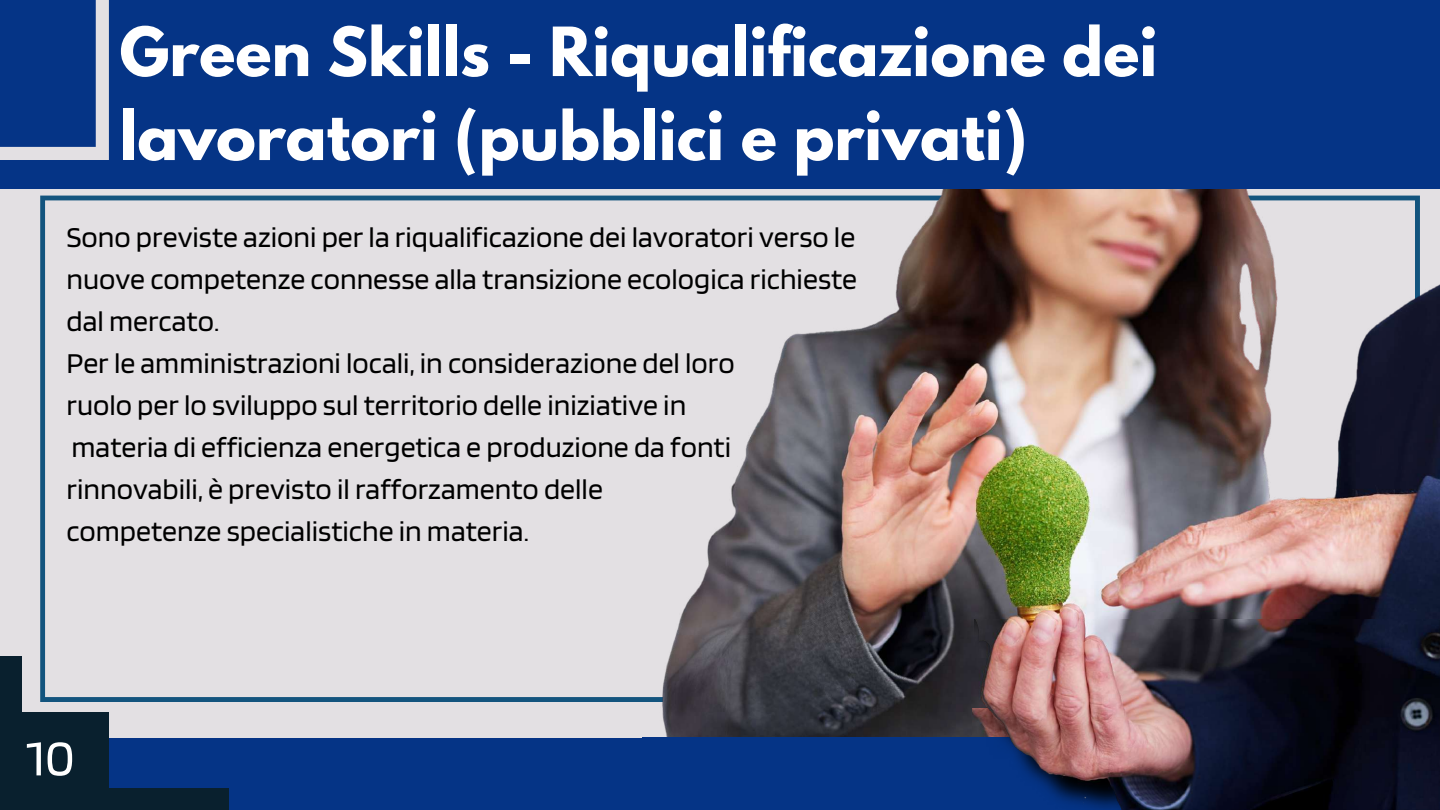
<style>
.page{position:relative;width:1440px;height:810px;background:#053486}
.page>*{position:absolute;margin:0;border:0;box-sizing:border-box;transform-origin:0 0}
.t1{font:700 60px/84px "League Spartan";color:#fff}
.t2{font:52px "Blinker";color:#fff}
.t3{font:30px/42px "Blinker";color:#000}
</style>
<div class="page">
<div style="left:0;top:189px;width:1440px;height:549px;background:#e3e0e3"></div>
<svg style="left:40px;top:196px;width:586px;height:506px"></svg>
<svg style="left:0;top:0;width:109px;height:160px"></svg>
<div style="left:0;top:712px;width:109px;height:98px;background:#09202e"></div>
<div style="left:107px;top:788px;width:122px;height:22px;background:#09202e"></div>
<div style="left:0;top:657px;width:22px;height:72px;background:#09202e"></div>
<img style="left:626px;top:189px;width:814px;height:549px">
<img style="left:975px;top:619px;width:465px;height:191px">
<h1 class="t1" style="left:120px;top:18px;width:1039px">Green Skills - Riqualificazione dei lavoratori (pubblici e privati)</h1>
<p class="t3" style="left:66px;top:215px;width:792px">Sono previste azioni per la riqualificazione dei lavoratori verso le nuove competenze connesse alla transizione ecologica richieste dal mercato.<br>Per le amministrazioni locali, in considerazione del loro<br>ruolo per lo sviluppo sul territorio delle iniziative in<br>materia di efficienza energetica e produzione da fonti rinnovabili, è previsto il rafforzamento delle<br>competenze specialistiche in materia.</p>
<h2 class="t2" style="left:26px;top:725px;width:50px">10</h2>
</div>
